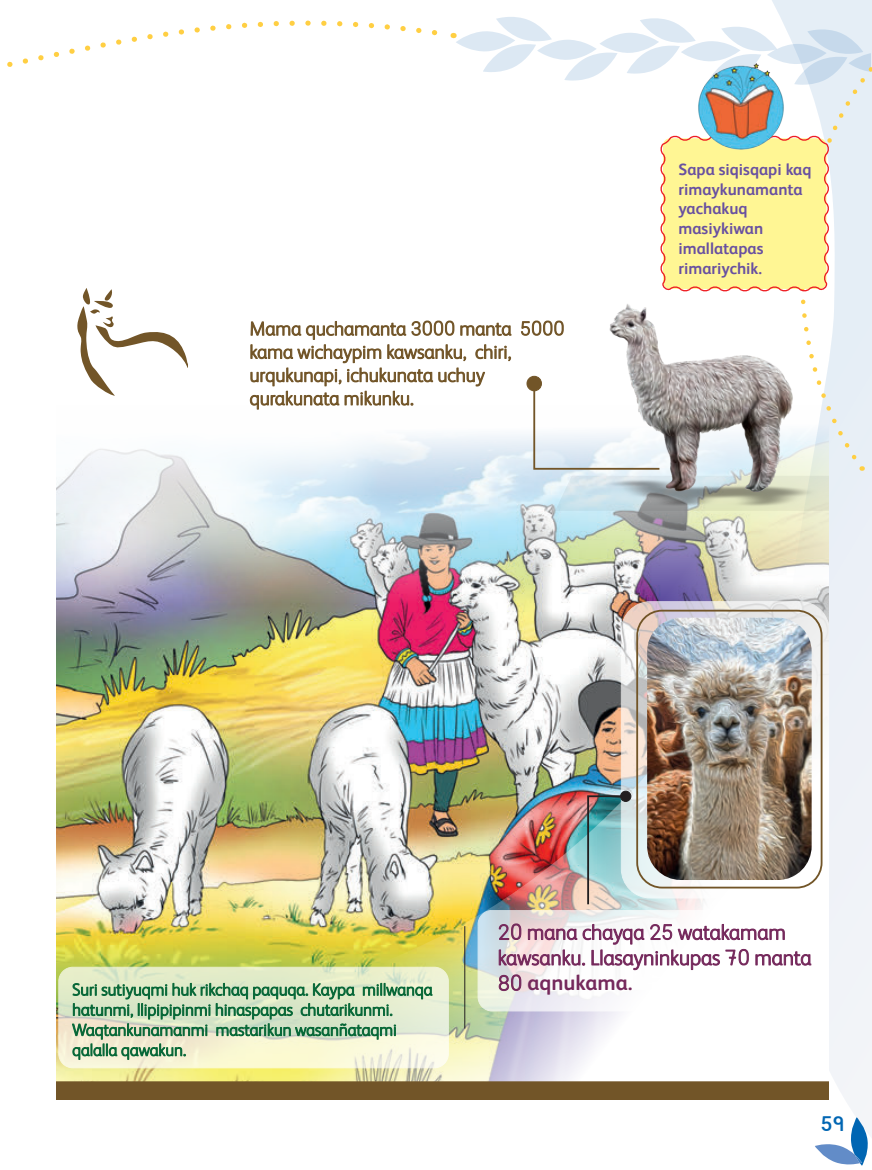
<style>
.page{position:relative;width:872px;height:1170px;background:#fff}
.page>*{position:absolute;margin:0;border:0;box-sizing:border-box;transform-origin:0 0}
.t1{font:700 21.6px "Dune";color:#75295c}
.t2{font:700 21px "Dune";color:#0166b3}
.t3{font:700 16.35px/19.6px "Dune";color:#6850a1}
</style>
<div class="page">
<svg style="left:759px;top:0;width:113px;height:1117px"></svg>
<svg style="left:7px;top:20px;width:444px;height:47px"></svg>
<svg style="left:786px;top:85px;width:86px;height:378px;background:#e8eff5"></svg>
<svg style="left:453px;top:17px;width:419px;height:68px"></svg>
<img style="left:57px;top:399px;width:771px;height:682px">
<div style="left:57px;top:1081px;width:771px;height:18px;background:#725528"></div>
<svg style="left:77px;top:288px;width:111px;height:108px"></svg>
<hr style="left:464px;top:926px;width:1px;height:102px;background:#231f20">
<svg style="left:59px;top:967px;width:389px;height:100px;background:#eaefd0"></svg>
<div style="left:58px;top:966px;width:391px;height:102px;border:1px solid #fff;border-radius:14px"></div>
<svg style="left:72px;top:981px;width:361px;height:79px;background:#b6cfae"></svg>
<svg style="left:478px;top:910px;width:347px;height:100px"></svg>
<div style="left:478px;top:909px;width:347px;height:102px;border:1px solid #fff;border-radius:14px"></div>
<img style="left:498px;top:794px;width:313px;height:197px">
<svg style="left:621px;top:601px;width:207px;height:297px"></svg>
<img style="left:647px;top:617px;width:164px;height:262px">
<div style="left:636px;top:609px;width:186px;height:279px;border:2px solid #725528;border-radius:25px"></div>
<div style="left:620px;top:791px;width:11px;height:10px;background:#231f20;border-radius:50%"></div>
<div style="left:620px;top:790px;width:11px;height:11px;border:1px solid #231f20;border-radius:50%"></div>
<svg style="left:250px;top:134px;width:581px;height:377px"></svg>
<img style="left:695px;top:60px;width:91px;height:95px">
<svg style="left:815px;top:1117px;width:57px;height:49px"></svg>
<p class="t3" style="left:678px;top:159px;width:134px">Sapa siqisqapi kaq rimaykunamanta yachakuq masiykiwan imallatapas rimariychik.</p>
<h1 class="t1" style="left:527px;top:967px;width:107px">aqnukama.</h1>
<p class="t2" style="left:820px;top:1108px;width:25px">59</p>
</div>
